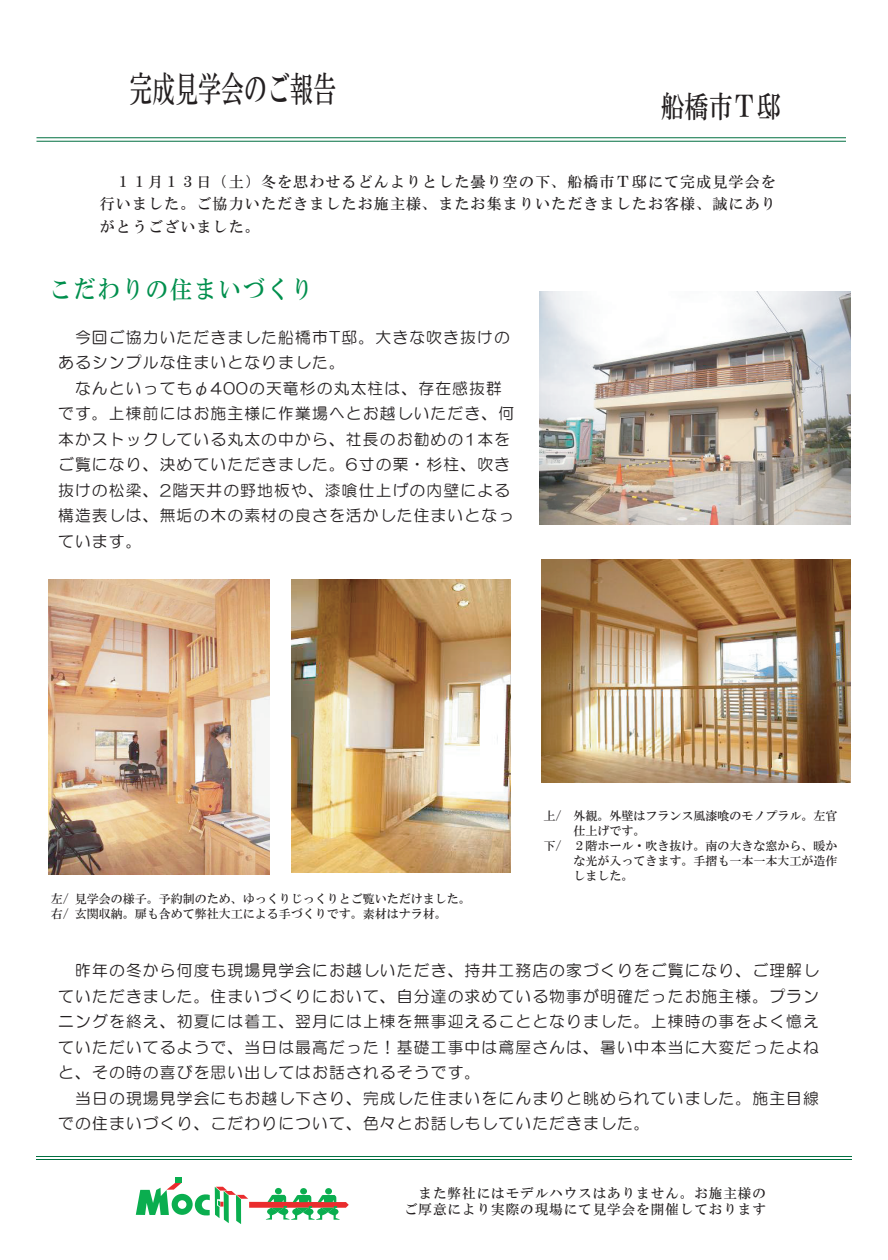
<style>
.page{position:relative;width:888px;height:1260px;background:#fff}
.page>*{position:absolute;margin:0;border:0;box-sizing:border-box;transform-origin:0 0}
.t1{font:700 35.1px "HGS Mincho B";color:#231f20;scale:.65 1}
.t2{font:700 30px "HGS Mincho B";color:#231f20;scale:.8 1}
.t3{font:700 24.75px "HGS Mincho B";letter-spacing:.075em;color:#008f4d;scale:.91 1}
.t4{font:15.75px/25.5px "HG Maru Gothic MPRO";letter-spacing:.075em;color:#231f20}
.t5{font:700 15px/22.5px "HGS Mincho B";letter-spacing:.075em;color:#231f20;text-align:justify}
.t6{font:700 13.5px/16.5px "HG Mincho B";letter-spacing:.075em;color:#231f20;text-align:right}
.t7{font:700 12px/15px "HG Mincho B";color:#231f20}
</style>
<div class="page">
<img style="left:291px;top:580px;width:220px;height:293px">
<img style="left:541px;top:560px;width:309px;height:223px">
<div style="left:172px;top:1194px;width:21px;height:21px;background:#0aae4f;border-radius:50%"></div>
<div style="left:178px;top:1200px;width:8px;height:9px;background:#fff;border-radius:50%"></div>
<svg style="left:136px;top:1177px;width:46px;height:38px"></svg>
<svg style="left:195px;top:1187px;width:154px;height:37px"></svg>
<hr style="left:36px;top:1159px;width:816px;height:1px;background:#016f40">
<hr style="left:36px;top:1156px;width:816px;height:1px;background:#016f40">
<hr style="left:37px;top:141px;width:809px;height:1px;background:#016f40">
<hr style="left:37px;top:137px;width:809px;height:1px;background:#016f40">
<img style="left:540px;top:292px;width:310px;height:233px">
<img style="left:48px;top:580px;width:221px;height:294px">
<h1 class="t1" style="left:129px;top:70px;width:319px">完成見学会のご報告</h1>
<h2 class="t2" style="left:661px;top:91px;width:151px">船橋市Ｔ邸</h2>
<p class="t5" style="left:100px;top:170px;width:678px;text-indent:16px">１１月１３日（土）冬を思わせるどんよりとした曇り空の下、船橋市Ｔ邸にて完成見学会を行いました。ご協力いただきましたお施主様、またお集まりいただきましたお客様、誠にありがとうございました。</p>
<h3 class="t3" style="left:49px;top:277px;width:292px">こだわりの住まいづくり</h3>
<p class="t4" style="left:58px;top:324px;width:453px;text-indent:17px">今回ご協力いただきました船橋市T邸。大きな吹き抜けのあるシンプルな住まいとなりました。</p>
<p class="t4" style="left:58px;top:375px;width:457px;text-indent:17px">なんといってもφ400の天竜杉の丸太柱は、存在感抜群です。上棟前にはお施主様に作業場へとお越しいただき、何本かストックしている丸太の中から、社長のお勧めの1本をご覧になり、決めていただきました。6寸の栗・杉柱、吹き抜けの松梁、2階天井の野地板や、漆喰仕上げの内壁による構造表しは、無垢の木の素材の良さを活かした住まいとなっています。</p>
<p class="t7" style="left:51px;top:891px;width:421px">左/ 見学会の様子。予約制のため、ゆっくりじっくりとご覧いただけました。右/ 玄関収納。扉も含めて弊社大工による手づくりです。素材はナラ材。</p>
<p class="t7" style="left:544px;top:808px;width:295px">上/ 外観。外壁はフランス風漆喰のモノプラル。左官</p>
<p class="t7" style="left:574px;top:823px;width:73px">仕上げです。</p>
<p class="t7" style="left:544px;top:838px;width:295px">下/ ２階ホール・吹き抜け。南の大きな窓から、暖か</p>
<p class="t7" style="left:574px;top:853px;width:265px">な光が入ってきます。手摺も一本一本大工が造作</p>
<p class="t7" style="left:574px;top:868px;width:61px">しました。</p>
<p class="t4" style="left:58px;top:958px;width:762px;text-align:justify;text-indent:17px">昨年の冬から何度も現場見学会にお越しいただき、持井工務店の家づくりをご覧になり、ご理解していただきました。住まいづくりにおいて、自分達の求めている物事が明確だったお施主様。プランニングを終え、初夏には着工、翌月には上棟を無事迎えることとなりました。上棟時の事をよく憶えていただいてるようで、当日は最高だった！基礎工事中は鳶屋さんは、暑い中本当に大変だったよねと、その時の喜びを思い出してはお話されるそうです。</p>
<p class="t4" style="left:58px;top:1085px;width:762px;text-indent:17px">当日の現場見学会にもお越し下さり、完成した住まいをにんまりと眺められていました。施主目線での住まいづくり、こだわりについて、色々とお話しもしていただきました。</p>
<p class="t6" style="left:404px;top:1185px;width:363px">また弊社にはモデルハウスはありません。お施主様のご厚意により実際の現場にて見学会を開催しております</p>
</div>
